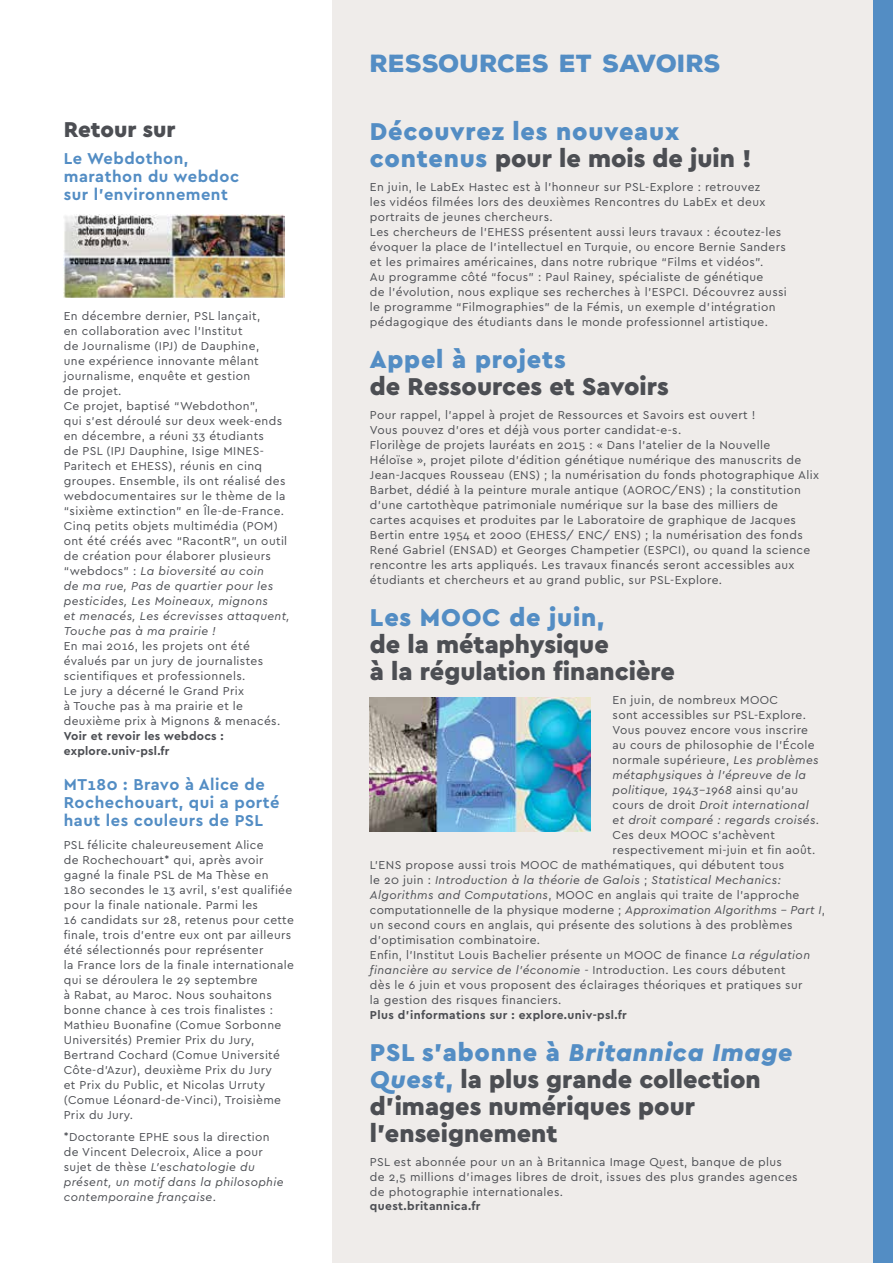
<style>
.page{position:relative;width:893px;height:1263px;background:#fff}
.page>*{position:absolute;margin:0;border:0;box-sizing:border-box;transform-origin:0 0}
.t1{font:900 25.5px/27px "Cera PRO";color:#4c4e53}
.t2{font:900 25.5px/27px "Cera PRO";letter-spacing:.03em;color:#538dc4}
.t3{font:900 24px "Nexa Rust Sans";letter-spacing:.01em;color:#538dc4}
.t4{font:900 22.5px "Cera PRO";color:#4c4e53}
.t5{font:700 16.5px/18px "Cera PRO";letter-spacing:.03em;color:#538dc4}
.t6{font:12px/15px "Cera PRO";letter-spacing:.03em;color:#4c4e53}
.t7{font:italic 12px "Cera PRO";letter-spacing:.03em;color:#4c4e53}
.t8{font:700 12px/15px "Cera PRO";letter-spacing:.03em;color:#4c4e53}
.s1{font-style:italic}
.s2{color:#4c4e53}
.s3{font-style:normal}
.s4{color:#538dc4}
.s5{font-style:italic;color:#538dc4}
</style>
<div class="page">
<div style="left:332px;top:0;width:561px;height:1263px;background:#efecea"></div>
<div style="left:873px;top:0;width:20px;height:1263px;background:#538dc4"></div>
<img style="left:370px;top:697px;width:221px;height:134px">
<img style="left:64px;top:215px;width:221px;height:83px">
<h3 class="t4" style="left:64px;top:115px;width:113px">Retour sur</h3>
<h3 class="t5" style="left:64px;top:149px;width:177px">Le Webdothon, marathon du webdoc sur l’environnement</h3>
<p class="t6" style="left:64px;top:308px;width:228px">En décembre dernier, PSL lançait,<br>en collaboration avec l’Institut<br>de Journalisme (IPJ) de Dauphine,<br>une expérience innovante mêlant journalisme, enquête et gestion<br>de projet.<br>Ce projet, baptisé “Webdothon”,<br>qui s’est déroulé sur deux week-ends en décembre, a réuni 33 étudiants<br>de PSL (IPJ Dauphine, Isige MINES-Paritech et EHESS), réunis en cinq groupes. Ensemble, ils ont réalisé des webdocumentaires sur le thème de la “sixième extinction” en Île-de-France.<br>Cinq petits objets multimédia (POM) ont été créés avec “RacontR”, un outil de création pour élaborer plusieurs “webdocs” : <span class="s1">La bioversité au coin<br>de ma rue, Pas de quartier pour les pesticides, Les Moineaux, mignons<br>et menacés, Les écrevisses attaquent, Touche pas à ma prairie !</span></p>
<p class="t6" style="left:64px;top:638px;width:218px">En mai 2016, les projets ont été évalués par un jury de journalistes scientifiques et professionnels.<br>Le jury a décerné le Grand Prix<br>à Touche pas à ma prairie et le deuxième prix à Mignons &amp; menacés.</p>
<p class="t8" style="left:64px;top:728px;width:161px">Voir et revoir les webdocs : explore.univ-psl.fr</p>
<h3 class="t5" style="left:64px;top:775px;width:217px">MT180 : Bravo à Alice de<br>Rochechouart, qui a porté haut les couleurs de PSL</h3>
<p class="t6" style="left:64px;top:837px;width:232px">PSL félicite chaleureusement Alice<br>de Rochechouart* qui, après avoir gagné la finale PSL de Ma Thèse en<br>180 secondes le 13 avril, s’est qualifiée pour la finale nationale. Parmi les<br>16 candidats sur 28, retenus pour cette finale, trois d’entre eux ont par ailleurs été sélectionnés pour représenter<br>la France lors de la finale internationale qui se déroulera le 29 septembre<br>à Rabat, au Maroc. Nous souhaitons bonne chance à ces trois finalistes :<br>Mathieu Buonafine (Comue Sorbonne Universités) Premier Prix du Jury, Bertrand Cochard (Comue Université Côte-d’Azur), deuxième Prix du Jury<br>et Prix du Public, et Nicolas Urruty (Comue Léonard-de-Vinci), Troisième Prix du Jury.</p>
<p class="t6" style="left:64px;top:1129px;width:221px">*Doctorante EPHE sous la direction de Vincent Delecroix, Alice a pour sujet de thèse <span class="s1">L’eschatologie du présent, un motif dans la philosophie contemporaine française</span>.</p>
<h2 class="t3" style="left:370px;top:47px;width:353px">RESSOURCES ET SAVOIRS</h2>
<h1 class="t2" style="left:370px;top:117px;width:383px">Découvrez les nouveaux contenus <span class="s2">pour le mois de juin !</span></h1>
<p class="t6" style="left:370px;top:179px;width:418px">En juin, le LabEx Hastec est à l’honneur sur PSL-Explore : retrouvez<br>les vidéos filmées lors des deuxièmes Rencontres du LabEx et deux portraits de jeunes chercheurs.<br>Les chercheurs de l’EHESS présentent aussi leurs travaux : écoutez-les évoquer la place de l’intellectuel en Turquie, ou encore Bernie Sanders et les primaires américaines, dans notre rubrique “Films et vidéos”.<br>Au programme côté “focus” : Paul Rainey, spécialiste de génétique<br>de l’évolution, nous explique ses recherches à l’ESPCI. Découvrez aussi le programme “Filmographies” de la Fémis, un exemple d’intégration pédagogique des étudiants dans le monde professionnel artistique.</p>
<h1 class="t2" style="left:370px;top:345px;width:197px">Appel à projets</h1>
<h1 class="t1" style="left:370px;top:372px;width:300px">de Ressources et Savoirs</h1>
<p class="t6" style="left:370px;top:407px;width:451px">Pour rappel, l’appel à projet de Ressources et Savoirs est ouvert !<br>Vous pouvez d’ores et déjà vous porter candidat-e-s.<br>Florilège de projets lauréats en 2015 : « Dans l’atelier de la Nouvelle<br>Héloïse », projet pilote d’édition génétique numérique des manuscrits de Jean-Jacques Rousseau (ENS) ; la numérisation du fonds photographique Alix Barbet, dédié à la peinture murale antique (AOROC/ENS) ; la constitution d’une cartothèque patrimoniale numérique sur la base des milliers de<br>cartes acquises et produites par le Laboratoire de graphique de Jacques Bertin entre 1954 et 2000 (EHESS/ ENC/ ENS) ; la numérisation des fonds René Gabriel (ENSAD) et Georges Champetier (ESPCI), ou quand la science rencontre les arts appliqués. Les travaux financés seront accessibles aux étudiants et chercheurs et au grand public, sur PSL-Explore.</p>
<h1 class="t2" style="left:370px;top:603px;width:236px">Les MOOC de juin,</h1>
<h1 class="t1" style="left:370px;top:630px;width:307px">de la métaphysique<br>à la régulation financière</h1>
<p class="t6" style="left:613px;top:692px;width:167px">En juin, de nombreux MOOC</p>
<p class="t6" style="left:613px;top:707px;width:195px">sont accessibles sur PSL-Explore.</p>
<p class="t6" style="left:613px;top:722px;width:197px">Vous pouvez encore vous inscrire</p>
<p class="t6" style="left:613px;top:737px;width:204px">au cours de philosophie de l’École</p>
<p class="t6" style="left:613px;top:752px;width:208px">normale supérieure, <span class="s1">Les problèmes</span></p>
<p class="t7" style="left:613px;top:767px;width:195px">métaphysiques à l’épreuve de la</p>
<p class="t7" style="left:613px;top:782px;width:187px">politique, 1943-1968 <span class="s3">ainsi qu’au</span></p>
<p class="t7" style="left:613px;top:797px;width:197px"><span class="s3">cours de droit</span> Droit international</p>
<p class="t7" style="left:613px;top:812px;width:208px">et droit comparé : regards croisés<span class="s3">.</span></p>
<p class="t6" style="left:613px;top:827px;width:164px">Ces deux MOOC s’achèvent</p>
<p class="t6" style="left:613px;top:842px;width:204px">respectivement mi-juin et fin août.</p>
<p class="t6" style="left:370px;top:857px;width:416px">L’ENS propose aussi trois MOOC de mathématiques, qui débutent tous</p>
<p class="t7" style="left:370px;top:872px;width:412px"><span class="s3">le 20 juin :</span> Introduction à la théorie de Galois <span class="s3">;</span> Statistical Mechanics:</p>
<p class="t6" style="left:370px;top:887px;width:431px"><span class="s1">Algorithms and Computations</span>, MOOC en anglais qui traite de l’approche</p>
<p class="t6" style="left:370px;top:902px;width:456px">computationnelle de la physique moderne ; <span class="s1">Approximation Algorithms - Part I</span>,</p>
<p class="t6" style="left:370px;top:917px;width:424px">un second cours en anglais, qui présente des solutions à des problèmes</p>
<p class="t6" style="left:370px;top:932px;width:172px">d’optimisation combinatoire.</p>
<p class="t6" style="left:370px;top:947px;width:442px">Enfin, l’Institut Louis Bachelier présente un MOOC de finance <span class="s1">La régulation</span></p>
<p class="t7" style="left:370px;top:962px;width:417px">financière au service de l’économie - <span class="s3">Introduction. Les cours débutent</span></p>
<p class="t6" style="left:370px;top:977px;width:434px">dès le 6 juin et vous proposent des éclairages théoriques et pratiques sur</p>
<p class="t6" style="left:370px;top:992px;width:193px">la gestion des risques financiers.</p>
<p class="t8" style="left:370px;top:1006px;width:258px">Plus d’informations sur : explore.univ-psl.fr</p>
<h1 class="t1" style="left:370px;top:1037px;width:424px"><span class="s4">PSL s’abonne à</span> <span class="s5">Britannica Image<br>Quest</span><span class="s4">,</span> la plus grande collection d’images numériques pour l’enseignement</h1>
<p class="t6" style="left:370px;top:1153px;width:429px">PSL est abonnée pour un an à Britannica Image Quest, banque de plus de 2,5 millions d’images libres de droit, issues des plus grandes agences de photographie internationales.</p>
<p class="t8" style="left:370px;top:1198px;width:112px">quest.britannica.fr</p>
</div>
